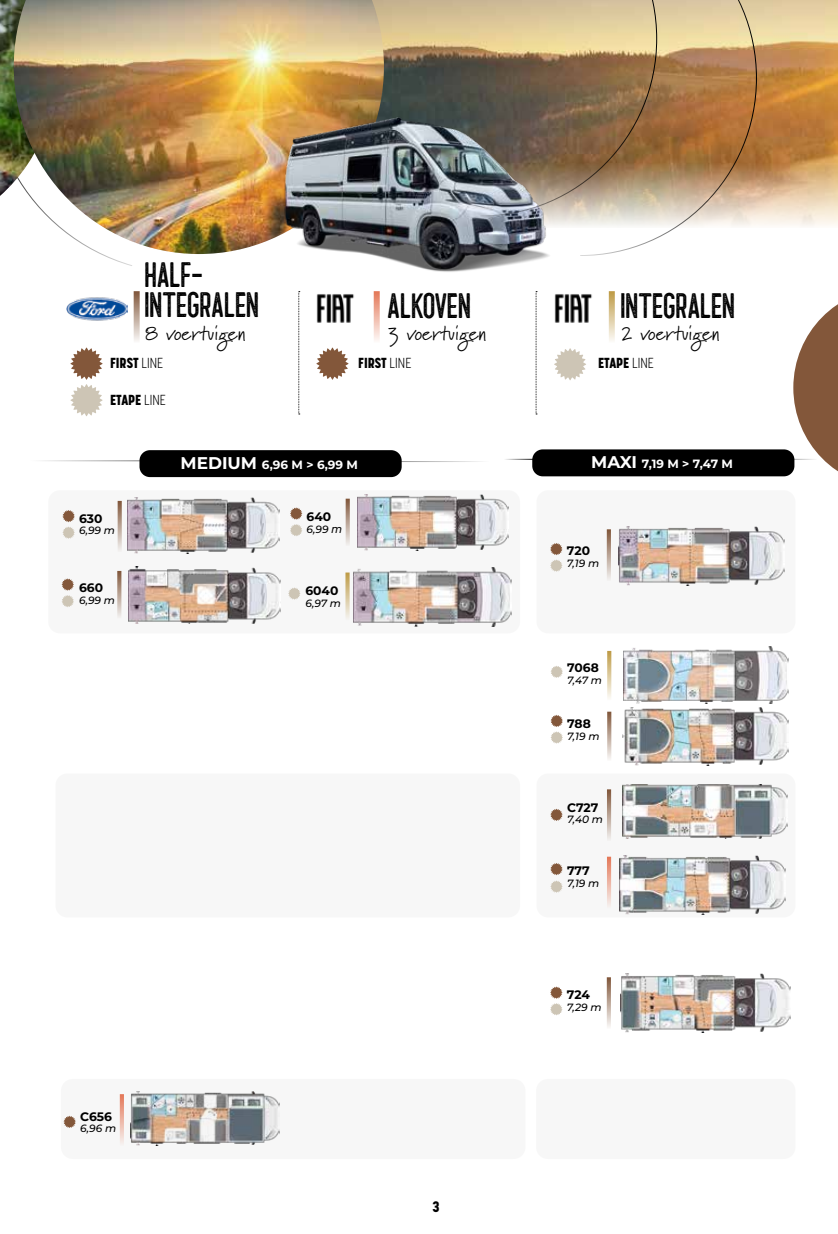
<style>
.page{position:relative;width:838px;height:1234px;background:#fff}
.page>*{position:absolute;margin:0;border:0;box-sizing:border-box;transform-origin:0 0}
.t1{font:33.75px/30px "Hillstown Condensed Aged";color:#000}
.t2{font:20.25px "Marydale";color:#000}
.t3{font:800 15px "Korolev Condensed";color:#000}
.t4{font:800 14.4px "Korolev Condensed";color:#000}
.t5{font:700 12.3px "Montserrat";color:#000}
.t6{font:700 12px "Montserrat";color:#fff}
.t7{font:italic 500 10.5px "Montserrat";color:#000}
.s1{font-weight:300}
.s2{font-size:16.95px}
.s3{font-size:11.85px}
</style>
<div class="page">
<img style="left:384px;top:0;width:454px;height:226px">
<img style="left:0;top:0;width:14px;height:196px">
<img style="left:14px;top:0;width:370px;height:254px">
<img style="left:251px;top:105px;width:298px;height:188px">
<img style="left:425px;top:0;width:100px;height:216px">
<img style="left:525px;top:0;width:232px;height:256px">
<div style="left:48px;top:490px;width:472px;height:143px;background:#f7f7f7;border-radius:12px"></div>
<div style="left:536px;top:490px;width:259px;height:143px;background:#f7f7f7;border-radius:12px"></div>
<div style="left:55px;top:773px;width:465px;height:144px;background:#f7f7f7;border-radius:12px"></div>
<div style="left:536px;top:773px;width:259px;height:144px;background:#f7f7f7;border-radius:12px"></div>
<div style="left:61px;top:1078px;width:464px;height:80px;background:#f7f7f7;border-radius:12px"></div>
<div style="left:536px;top:1078px;width:259px;height:80px;background:#f7f7f7;border-radius:12px"></div>
<img style="left:130px;top:1091px;width:149px;height:54px">
<svg style="left:298px;top:291px;width:2px;height:123px"></svg>
<svg style="left:535px;top:291px;width:2px;height:123px"></svg>
<img style="left:308px;top:291px;width:55px;height:32px">
<img style="left:546px;top:291px;width:46px;height:32px">
<img style="left:66px;top:297px;width:62px;height:24px">
<svg style="left:64px;top:1115px;width:12px;height:12px"></svg>
<svg style="left:550px;top:808px;width:12px;height:12px"></svg>
<svg style="left:62px;top:578px;width:12px;height:29px"></svg>
<svg style="left:62px;top:510px;width:13px;height:28px"></svg>
<svg style="left:550px;top:714px;width:13px;height:29px"></svg>
<svg style="left:550px;top:986px;width:12px;height:29px"></svg>
<svg style="left:550px;top:863px;width:12px;height:29px"></svg>
<svg style="left:550px;top:543px;width:12px;height:28px"></svg>
<svg style="left:290px;top:507px;width:12px;height:29px"></svg>
<svg style="left:554px;top:348px;width:32px;height:32px"></svg>
<svg style="left:70px;top:347px;width:32px;height:69px"></svg>
<svg style="left:316px;top:347px;width:32px;height:32px"></svg>
<svg style="left:793px;top:304px;width:45px;height:168px"></svg>
<img style="left:128px;top:497px;width:152px;height:56px">
<img style="left:128px;top:566px;width:152px;height:57px">
<img style="left:357px;top:494px;width:151px;height:56px">
<svg style="left:288px;top:587px;width:12px;height:12px"></svg>
<svg style="left:550px;top:666px;width:13px;height:11px"></svg>
<img style="left:354px;top:567px;width:157px;height:59px">
<img style="left:622px;top:707px;width:166px;height:58px">
<img style="left:620px;top:855px;width:165px;height:59px">
<img style="left:619px;top:526px;width:165px;height:59px">
<img style="left:620px;top:973px;width:170px;height:59px">
<img style="left:623px;top:646px;width:165px;height:57px">
<img style="left:623px;top:784px;width:165px;height:53px">
<svg style="left:134px;top:291px;width:6px;height:50px"></svg>
<svg style="left:374px;top:291px;width:6px;height:50px"></svg>
<svg style="left:609px;top:291px;width:6px;height:50px"></svg>
<svg style="left:117px;top:571px;width:4px;height:46px"></svg>
<svg style="left:346px;top:498px;width:4px;height:47px"></svg>
<svg style="left:345px;top:572px;width:4px;height:46px"></svg>
<svg style="left:607px;top:650px;width:4px;height:49px"></svg>
<svg style="left:607px;top:711px;width:4px;height:48px"></svg>
<svg style="left:607px;top:856px;width:4px;height:50px"></svg>
<svg style="left:607px;top:789px;width:4px;height:50px"></svg>
<svg style="left:607px;top:977px;width:4px;height:50px"></svg>
<svg style="left:607px;top:529px;width:4px;height:50px"></svg>
<svg style="left:120px;top:1094px;width:4px;height:49px"></svg>
<svg style="left:118px;top:501px;width:4px;height:49px"></svg>
<hr style="left:30px;top:460px;width:219px;height:1px;background:#000">
<hr style="left:270px;top:461px;width:219px;height:1px;background:#000">
<hr style="left:503px;top:459px;width:31px;height:1px;background:#000">
<hr style="left:746px;top:459px;width:71px;height:1px;background:#000">
<div style="left:139px;top:450px;width:262px;height:27px;background:#000;border-radius:10px"></div>
<div style="left:532px;top:449px;width:262px;height:27px;background:#000;border-radius:10px"></div>
<h1 class="t1" style="left:145px;top:259px;width:116px">HALF-<br>INTEGRALEN</h1>
<h1 class="t1" style="left:388px;top:290px;width:85px">ALKOVEN</h1>
<h1 class="t1" style="left:621px;top:290px;width:116px">INTEGRALEN</h1>
<h2 class="t2" style="left:145px;top:321px;width:101px">8 voertuigen</h2>
<h2 class="t2" style="left:388px;top:321px;width:100px">3 voertuigen</h2>
<h2 class="t2" style="left:621px;top:321px;width:100px">2 voertuigen</h2>
<h3 class="t4" style="left:110px;top:354px;width:55px">FIRST <span class="s1">LINE</span></h3>
<h3 class="t4" style="left:598px;top:353px;width:57px">ETAPE <span class="s1">LINE</span></h3>
<h3 class="t4" style="left:110px;top:391px;width:57px">ETAPE <span class="s1">LINE</span></h3>
<h3 class="t4" style="left:358px;top:354px;width:55px">FIRST <span class="s1">LINE</span></h3>
<p class="t5" style="left:79px;top:509px;width:25px">630</p>
<p class="t7" style="left:79px;top:523px;width:37px">6,99 m</p>
<p class="t5" style="left:79px;top:578px;width:26px">660</p>
<p class="t7" style="left:79px;top:592px;width:37px">6,99 m</p>
<p class="t5" style="left:80px;top:1107px;width:33px">C656</p>
<p class="t7" style="left:80px;top:1120px;width:37px">6,96 m</p>
<p class="t6" style="left:180px;top:456px;width:179px"><span class="s2">MEDIUM</span> 6,96 M &gt; 6,99 M</p>
<p class="t6" style="left:591px;top:455px;width:143px"><span class="s2">MAXI</span> 7,<span class="s3">19</span> M &gt; 7,47 M</p>
<p class="t5" style="left:306px;top:507px;width:26px">640</p>
<p class="t7" style="left:306px;top:521px;width:37px">6,99 M</p>
<p class="t5" style="left:305px;top:582px;width:34px">6040</p>
<p class="t7" style="left:305px;top:595px;width:37px">6,97 m</p>
<h3 class="t3" style="left:432px;top:1197px;width:9px">3</h3>
<p class="t5" style="left:567px;top:541px;width:25px">720</p>
<p class="t7" style="left:567px;top:555px;width:34px">7,19 m</p>
<p class="t5" style="left:567px;top:658px;width:33px">7068</p>
<p class="t7" style="left:567px;top:672px;width:36px">7,47 m</p>
<p class="t5" style="left:567px;top:714px;width:25px">788</p>
<p class="t7" style="left:567px;top:728px;width:34px">7,19 m</p>
<p class="t5" style="left:567px;top:798px;width:33px">C727</p>
<p class="t7" style="left:567px;top:812px;width:38px">7,40 m</p>
<p class="t5" style="left:567px;top:861px;width:24px">777</p>
<p class="t7" style="left:567px;top:875px;width:34px">7,19 m</p>
<p class="t5" style="left:567px;top:985px;width:25px">724</p>
<p class="t7" style="left:567px;top:999px;width:36px">7,29 m</p>
</div>
